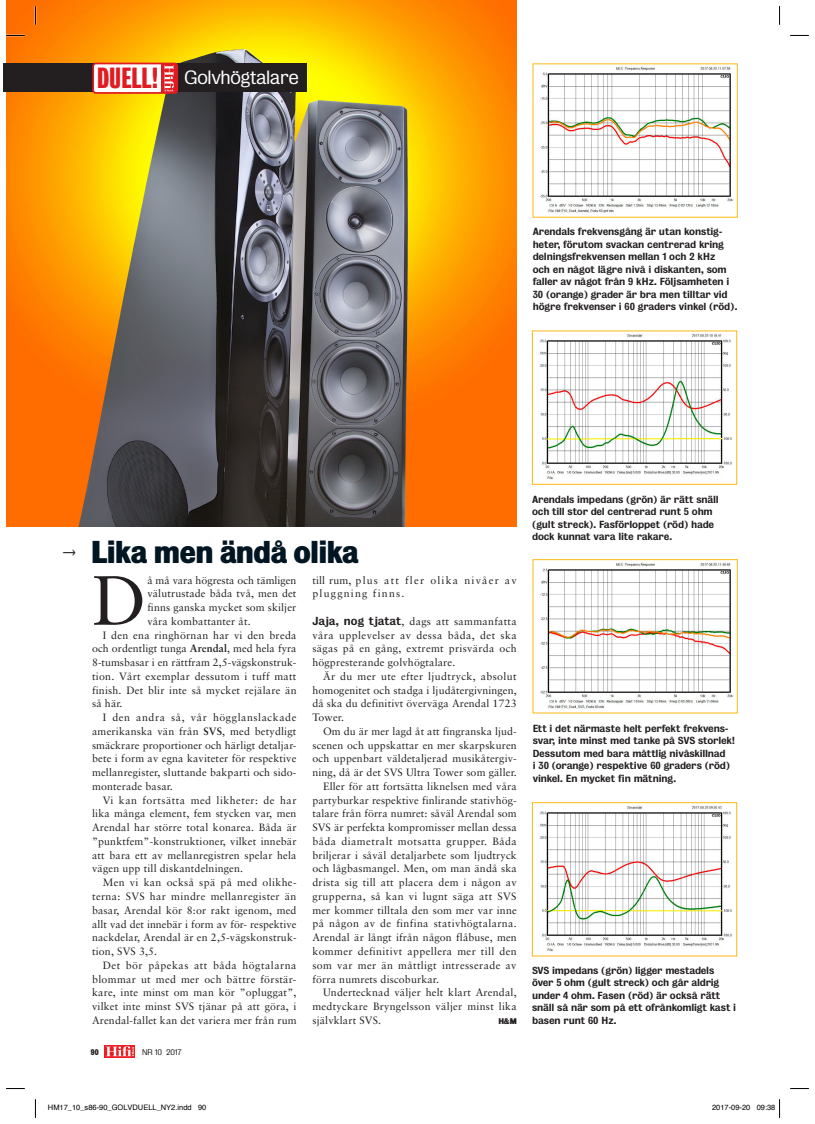
<style>
.page{position:relative;width:815px;height:1124px;background:#fff}
.page>*{position:absolute;margin:0;border:0;box-sizing:border-box;transform-origin:0 0}
.t1{font:69.75px "Sabon";color:#231f20}
.t2{font:700 28.75px "Bureau";letter-spacing:-.005em;color:#011622}
.t3{font:300 expanded 17.5px "Bureau";letter-spacing:-.025em;color:#fff}
.t4{font:10.62px/13.8px "Sabon";letter-spacing:.015em;color:#231f20;text-align:justify}
.t5{font:10.62px "Sabon";letter-spacing:.035em;color:#231f20}
.t6{font:10.62px "Sabon";letter-spacing:.045em;color:#231f20}
.t7{font:10.62px/13.8px "Sabon";letter-spacing:.115em;color:#231f20}
.t8{font:10.62px "Sabon";letter-spacing:.04em;color:#231f20}
.t9{font:10.62px "Sabon";letter-spacing:.055em;color:#231f20}
.t10{font:600 9.38px/12.5px "Bureau";letter-spacing:-.02em;color:#231f20}
.t11{font:7.5px "Helvetica";color:#000}
.t12{font:300 expanded 7.5px "Bureau";letter-spacing:-.02em;color:#231f20}
.t13{font:700 7.5px "Bureau";color:#231f20}
.s1{font-weight:700;font-stretch:extra-condensed;font-size:26.5px;color:#e11b22}
.s2{font-weight:700}
.s3{font-family:"Bureau";font-weight:600}
</style>
<div class="page">
<svg style="left:105px;top:1045px;width:30px;height:12px"></svg>
<svg style="left:106px;top:1046px;width:28px;height:10px"></svg>
<img style="left:540px;top:66px;width:194px;height:148px">
<img style="left:539px;top:333px;width:193px;height:147px">
<div style="left:532px;top:330px;width:205px;height:154px;border:1px solid #fcb814"></div>
<img style="left:540px;top:562px;width:194px;height:148px">
<div style="left:533px;top:559px;width:205px;height:154px;border:1px solid #fcb814"></div>
<img style="left:539px;top:805px;width:193px;height:147px">
<div style="left:532px;top:802px;width:205px;height:154px;border:1px solid #fcb814"></div>
<img style="left:6px;top:0;width:511px;height:527px">
<div style="left:3px;top:63px;width:303px;height:29px;background:#231f20"></div>
<div style="left:93px;top:63px;width:84px;height:30px;background:#fff;border-radius:3px"></div>
<div style="left:92px;top:63px;width:86px;height:31px;border:2px solid #e11b22;border-radius:3px"></div>
<div style="left:162px;top:64px;width:15px;height:29px;background:#e11b22"></div>
<svg style="left:164px;top:65px;width:10px;height:26px"></svg>
<svg style="left:6px;top:35px;width:19px;height:1px"></svg>
<svg style="left:790px;top:35px;width:19px;height:1px"></svg>
<svg style="left:6px;top:1088px;width:19px;height:1px"></svg>
<svg style="left:790px;top:1088px;width:19px;height:1px"></svg>
<svg style="left:35px;top:6px;width:1px;height:19px"></svg>
<svg style="left:35px;top:1099px;width:1px;height:18px"></svg>
<svg style="left:779px;top:6px;width:1px;height:19px"></svg>
<svg style="left:779px;top:1099px;width:1px;height:18px"></svg>
<h3 class="t3" style="left:97px;top:67px;width:204px"><span class="s1">DUELL!</span> Golvhögtalare</h3>
<p class="t10" style="left:533px;top:225px;width:206px">Arendals frekvensgång är utan konstig&shy;heter, förutom svackan centrerad kring delningsfrekvensen mellan 1 och 2 kHz<br>och en något lägre nivå i diskanten, som faller av något från 9 kHz. Följsamheten i 30 (orange) grader är bra men tilltar vid högre frekvenser i 60 graders vinkel (röd).</p>
<h2 class="t2" style="left:61px;top:533px;width:299px"><sup>→</sup> Lika men ändå olika</h2>
<h1 class="t1" style="left:92px;top:559px;width:56px">D</h1>
<p class="t4" style="left:147px;top:572px;width:151px">å må vara högresta och tämligen</p>
<p class="t4" style="left:147px;top:586px;width:151px">välutrustade båda två, men det</p>
<p class="t4" style="left:147px;top:600px;width:150px">finns ganska mycket som skiljer</p>
<p class="t4" style="left:147px;top:614px;width:105px">våra kombattanter åt.</p>
<p class="t4" style="left:103px;top:627px;width:195px">I den ena ringhörnan har vi den breda</p>
<p class="t4" style="left:92px;top:641px;width:206px">och ordentligt tunga <span class="s2">Arendal</span>, med hela fyra</p>
<p class="t4" style="left:92px;top:655px;width:206px">8-tumsbasar i en rättfram 2,5-vägskonstruk-</p>
<p class="t4" style="left:92px;top:669px;width:206px">tion. Vårt exemplar dessutom i tuff matt</p>
<p class="t4" style="left:92px;top:682px;width:206px">finish. Det blir inte så mycket rejälare än</p>
<p class="t4" style="left:92px;top:696px;width:32px">så här.</p>
<p class="t9" style="left:103px;top:711px;width:195px">I den andra så, vår högglanslackade</p>
<p class="t4" style="left:92px;top:724px;width:206px">amerikanska vän från <span class="s2">SVS</span>, med betydligt</p>
<p class="t4" style="left:92px;top:737px;width:206px">smäckrare proportioner och härligt detaljar-</p>
<p class="t4" style="left:92px;top:751px;width:206px">bete i form av egna kaviteter för respektive</p>
<p class="t4" style="left:92px;top:765px;width:206px">mellanregister, sluttande bakparti och sido-</p>
<p class="t4" style="left:92px;top:779px;width:82px">monterade basar.</p>
<p class="t6" style="left:103px;top:793px;width:195px">Vi kan fortsätta med likheter: de har</p>
<p class="t4" style="left:92px;top:806px;width:206px">lika många element, fem stycken var, men</p>
<p class="t4" style="left:92px;top:820px;width:206px">Arendal har större total konarea. Båda är</p>
<p class="t4" style="left:92px;top:834px;width:206px">”punktfem”-konstruktioner, vilket innebär</p>
<p class="t4" style="left:92px;top:847px;width:206px">att bara ett av mellanregistren spelar hela</p>
<p class="t4" style="left:92px;top:861px;width:153px">vägen upp till diskantdelningen.</p>
<p class="t5" style="left:103px;top:876px;width:195px">Men vi kan också spä på med olikhe-</p>
<p class="t5" style="left:92px;top:889px;width:206px">terna: SVS har mindre mellanregister än</p>
<p class="t4" style="left:92px;top:902px;width:206px">basar, Arendal kör 8:or rakt igenom, med</p>
<p class="t4" style="left:92px;top:916px;width:206px">allt vad det innebär i form av för- respektive</p>
<p class="t4" style="left:92px;top:930px;width:206px">nackdelar, Arendal är en 2,5-vägskonstruk-</p>
<p class="t4" style="left:92px;top:944px;width:67px">tion, SVS 3,5.</p>
<p class="t6" style="left:103px;top:958px;width:195px">Det bör påpekas att båda högtalarna</p>
<p class="t4" style="left:92px;top:971px;width:206px">blommar ut med mer och bättre förstär-</p>
<p class="t4" style="left:92px;top:985px;width:206px">kare, inte minst om man kör ”opluggat”,</p>
<p class="t4" style="left:92px;top:999px;width:206px">vilket inte minst SVS tjänar på att göra, i</p>
<p class="t4" style="left:92px;top:1012px;width:206px">Arendal-fallet kan det variera mer från rum</p>
<p class="t13" style="left:91px;top:1047px;width:9px">90</p>
<p class="t12" style="left:142px;top:1047px;width:41px">NR 10 2017</p>
<p class="t7" style="left:312px;top:572px;width:206px">till rum, plus att fler olika nivåer av pluggning finns.</p>
<p class="t4" style="left:312px;top:614px;width:206px"><span class="s3">Jaja, nog tjatat</span>, dags att sammanfatta våra upplevelser av dessa båda, det ska sägas på en gång, extremt prisvärda och högpresterande golvhögtalare.</p>
<p class="t4" style="left:312px;top:669px;width:206px;text-indent:11px">Är du mer ute efter ljudtryck, absolut homogenitet och stadga i ljudåtergivningen, då ska du definitivt överväga Arendal 1723<br>Tower.</p>
<p class="t4" style="left:323px;top:724px;width:195px">Om du är mer lagd åt att fingranska ljud-</p>
<p class="t4" style="left:312px;top:737px;width:206px">scenen och uppskattar en mer skarpskuren</p>
<p class="t4" style="left:312px;top:751px;width:206px">och uppenbart väldetaljerad musikåtergiv-</p>
<p class="t4" style="left:312px;top:765px;width:206px">ning, då är det SVS Ultra Tower som gäller.</p>
<p class="t4" style="left:323px;top:779px;width:195px">Eller för att fortsätta liknelsen med våra</p>
<p class="t4" style="left:312px;top:792px;width:206px">partyburkar respektive finlirande stativhög-</p>
<p class="t4" style="left:312px;top:806px;width:206px">talare från förra numret: såväl Arendal som</p>
<p class="t4" style="left:312px;top:820px;width:206px">SVS är perfekta kompromisser mellan dessa</p>
<p class="t8" style="left:312px;top:834px;width:206px">båda diametralt motsatta grupper. Båda</p>
<p class="t4" style="left:312px;top:847px;width:206px">briljerar i såväl detaljarbete som ljudtryck</p>
<p class="t4" style="left:312px;top:861px;width:206px">och lågbasmangel. Men, om man ändå ska</p>
<p class="t4" style="left:312px;top:875px;width:206px">drista sig till att placera dem i någon av</p>
<p class="t5" style="left:312px;top:889px;width:206px">grupperna, så kan vi lugnt säga att SVS</p>
<p class="t4" style="left:312px;top:902px;width:206px">mer kommer tilltala den som mer var inne</p>
<p class="t5" style="left:312px;top:917px;width:206px">på någon av de finfina stativhögtalarna.</p>
<p class="t4" style="left:312px;top:930px;width:206px">Arendal är långt ifrån någon flåbuse, men</p>
<p class="t5" style="left:312px;top:944px;width:206px">kommer definitivt appellera mer till den</p>
<p class="t5" style="left:312px;top:958px;width:206px">som var mer än måttligt intresserade av</p>
<p class="t4" style="left:312px;top:971px;width:128px">förra numrets discoburkar.</p>
<p class="t4" style="left:323px;top:985px;width:195px">Undertecknad väljer helt klart Arendal,</p>
<p class="t4" style="left:312px;top:999px;width:206px">medtyckare Bryngelsson väljer minst lika</p>
<p class="t4" style="left:312px;top:1012px;width:70px">självklart SVS.</p>
<p class="t13" style="left:499px;top:1016px;width:19px">H&amp;M</p>
<p class="t10" style="left:532px;top:493px;width:188px">Arendals impedans (grön) är rätt snäll och till stor del centrerad runt 5 ohm (gult streck). Fasförloppet (röd) hade dock kunnat vara lite rakare.</p>
<p class="t10" style="left:533px;top:721px;width:204px">Ett i det närmaste helt perfekt frekvens&shy;svar, inte minst med tanke på SVS storlek!<br>Dessutom med bara måttlig nivåskillnad<br>i 30 (orange) respektive 60 graders (röd) vinkel. En mycket fin mätning.</p>
<p class="t10" style="left:532px;top:963px;width:206px">SVS impedans (grön) ligger mestadels över 5 ohm (gult streck) och går aldrig under 4 ohm. Fasen (röd) är också rätt snäll så när som på ett ofrånkomligt kast i basen runt 60 Hz.</p>
<p class="t11" style="left:48px;top:1101px;width:160px">HM17_10_s86-90_GOLVDUELL_NY2.indd 90</p>
<p class="t11" style="left:712px;top:1101px;width:65px">2017-09-20 09:38</p>
</div>
